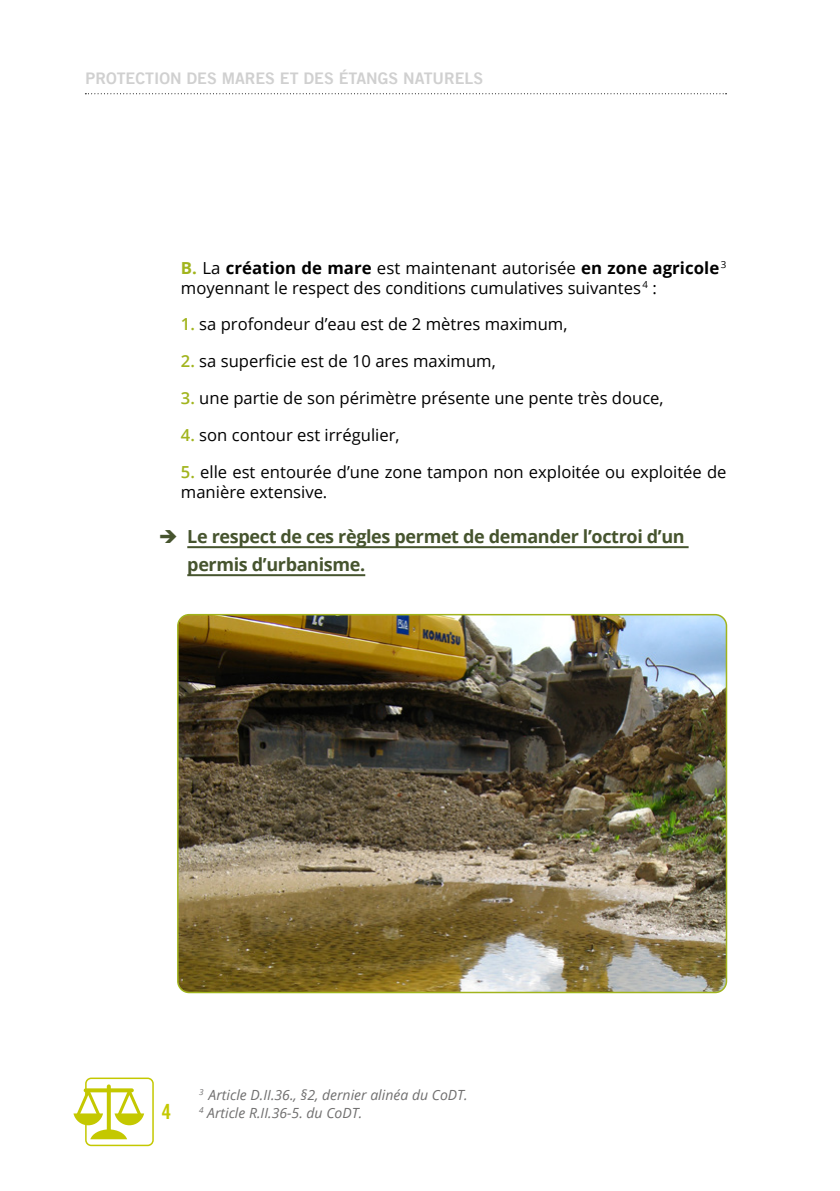
<style>
.page{position:relative;width:840px;height:1191px;background:#fff}
.page>*{position:absolute;margin:0;border:0;box-sizing:border-box;transform-origin:0 0}
.t1{font:21px "Trade Gothic Bold Cond Twenty";color:#c4c800}
.t2{font:700 18px/28px "Open Sans";letter-spacing:-.02em;color:#46542e}
.t3{font:16.6px/20px "Open Sans";color:#000}
.t4{font:16px "Trade Gothic Bold Two";color:#d0d0d0}
.t5{font:italic 14px/18px "Open Sans";color:#706f6f}
.s1{font-weight:700;color:#a1b41d}
.s2{font-weight:700}
.s3{font-weight:600;color:#a1b41d}
</style>
<div class="page">
<svg style="left:85px;top:93px;width:641px;height:1px"></svg>
<div style="left:85px;top:1077px;width:69px;height:69px;border:2px solid #c4c800;border-radius:5px"></div>
<svg style="left:73px;top:1084px;width:71px;height:55px"></svg>
<hr style="left:187px;top:546px;width:501px;height:2px;background:#46542e">
<hr style="left:187px;top:574px;width:178px;height:2px;background:#46542e">
<img style="left:178px;top:614px;width:548px;height:378px">
<div style="left:177px;top:614px;width:549px;height:379px;border:2px solid #a1b41d;border-radius:11px"></div>
<p class="t4" style="left:85px;top:69px;width:399px">PROTECTION DES MARES ET DES ÉTANGS NATURELS</p>
<p class="t3" style="left:181px;top:257px;width:546px"><span class="s1">B.</span> La <span class="s2">création de mare</span> est maintenant autorisée <span class="s2">en zone agricole</span> <sup>3 </sup>moyennant le respect des conditions cumulatives suivantes <sup>4</sup> :</p>
<p class="t3" style="left:181px;top:314px;width:388px"><span class="s3">1.</span> sa profondeur d’eau est de 2 mètres maximum,</p>
<p class="t3" style="left:181px;top:351px;width:316px"><span class="s3">2.</span> sa superficie est de 10 ares maximum,</p>
<p class="t3" style="left:181px;top:388px;width:484px"><span class="s3">3.</span> une partie de son périmètre présente une pente très douce,</p>
<p class="t3" style="left:181px;top:425px;width:220px"><span class="s3">4.</span> son contour est irrégulier,</p>
<p class="t3" style="left:181px;top:462px;width:546px"><span class="s3">5.</span> elle est entourée d’une zone tampon non exploitée ou exploitée de manière extensive.</p>
<p class="t2" style="left:187px;top:522px;width:498px">Le respect de ces règles permet de demander l’octroi d’un permis d’urbanisme.</p>
<p class="t1" style="left:162px;top:1099px;width:11px">4</p>
<p class="t5" style="left:199px;top:1085px;width:270px"><sup>3</sup> Article D.II.36., §2, dernier alinéa du CoDT.<br><sup>4</sup> Article R.II.36-5. du CoDT.</p>
</div>
